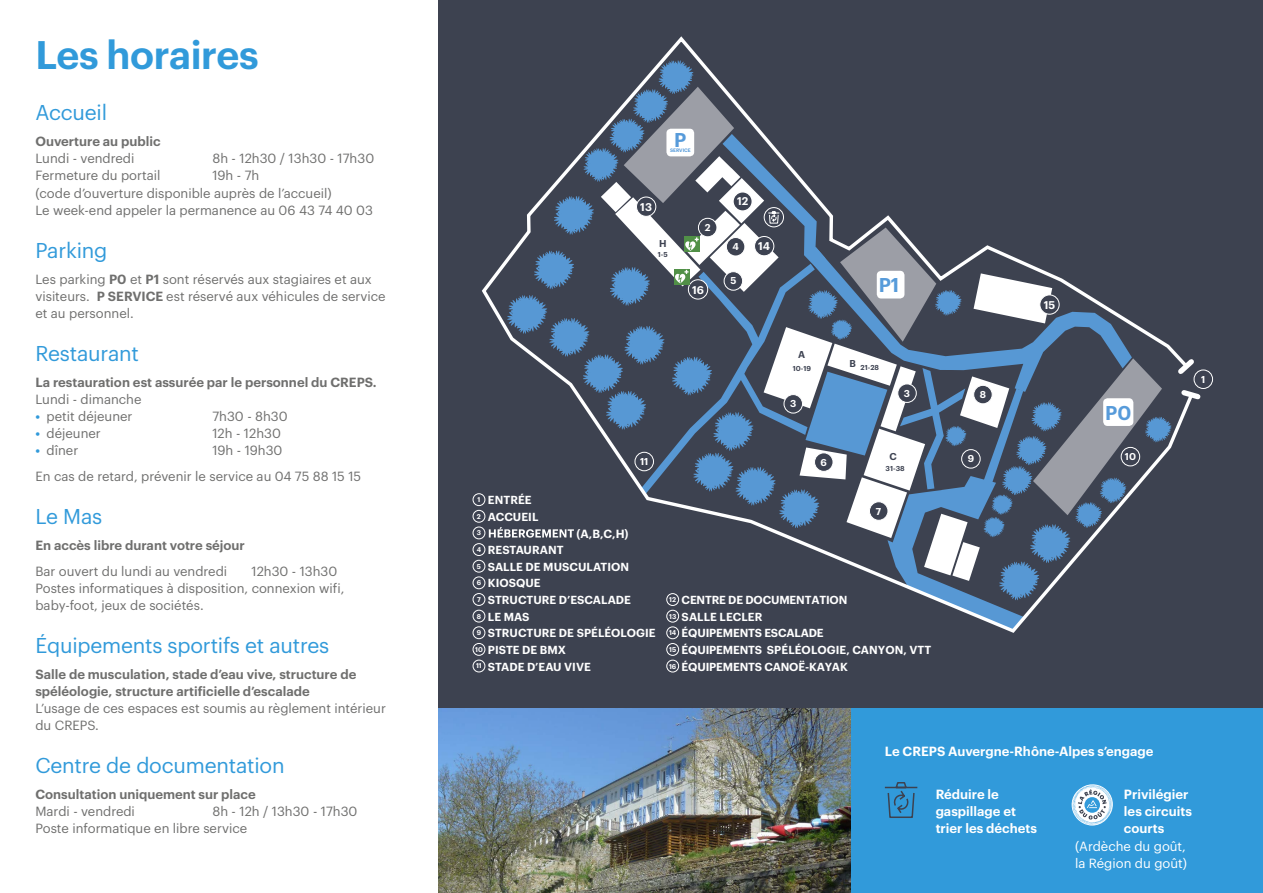
<style>
.page{position:relative;width:1263px;height:893px;background:#fff}
.page>*{position:absolute;margin:0;border:0;box-sizing:border-box;transform-origin:0 0}
.t1{font:600 39px "Graphik";letter-spacing:-.01em;color:#319ada}
.t2{font:21px "Graphik";letter-spacing:-.01em;color:#319ada}
.t3{font:600 19.5px "Graphik";color:#579bda}
.t4{font:13.05px/17.2px "Graphik";color:#6f6f6e}
.t5{font:600 13.05px/17.2px "Graphik";color:#6f6f6e}
.t6{font:600 13.05px/17.2px "Graphik";color:#fff}
.t7{font:13.05px/17.2px "Graphik";color:#fff}
.t8{font:600 11.55px "Graphik";color:#fff}
.t9{font:600 11.4px/16.6px "Graphik";letter-spacing:.005em;color:#fff}
.t10{font:600 11.4px/16.6px "Graphik";letter-spacing:-.015em;color:#fff}
.t11{font:600 10.95px "Graphik";color:#fff}
.t12{font:600 9.75px "Graphik";color:#fff}
.t13{font:600 9.75px "Graphik";color:#3d4251}
.t14{font:600 7.05px "Graphik";color:#3d4251}
.t15{font:600 6.75px "Graphik";color:#fff}
.t16{font:600 4.95px "Graphik";color:#579bda}
.s1{font-weight:600}
.s2{font-weight:600;color:#319ada}
</style>
<div class="page">
<div style="left:438px;top:0;width:825px;height:757px;background:#3d4250"></div>
<div style="left:843px;top:708px;width:420px;height:185px;background:#319ada"></div>
<img style="left:438px;top:708px;width:412px;height:185px">
<svg style="left:884px;top:782px;width:34px;height:36px"></svg>
<div style="left:1193px;top:370px;width:20px;height:19px;border:1px solid #fff;border-radius:50%"></div>
<div style="left:473px;top:493px;width:12px;height:13px;border:1px solid #fff;border-radius:50%"></div>
<div style="left:473px;top:510px;width:12px;height:13px;border:1px solid #fff;border-radius:50%"></div>
<div style="left:473px;top:526px;width:12px;height:13px;border:1px solid #fff;border-radius:50%"></div>
<div style="left:473px;top:543px;width:12px;height:13px;border:1px solid #fff;border-radius:50%"></div>
<div style="left:473px;top:560px;width:12px;height:13px;border:1px solid #fff;border-radius:50%"></div>
<div style="left:473px;top:576px;width:12px;height:13px;border:1px solid #fff;border-radius:50%"></div>
<div style="left:473px;top:593px;width:12px;height:13px;border:1px solid #fff;border-radius:50%"></div>
<div style="left:473px;top:610px;width:12px;height:12px;border:1px solid #fff;border-radius:50%"></div>
<div style="left:473px;top:626px;width:12px;height:13px;border:1px solid #fff;border-radius:50%"></div>
<div style="left:473px;top:643px;width:12px;height:13px;border:1px solid #fff;border-radius:50%"></div>
<div style="left:473px;top:660px;width:12px;height:12px;border:1px solid #fff;border-radius:50%"></div>
<div style="left:666px;top:626px;width:13px;height:13px;border:1px solid #fff;border-radius:50%"></div>
<div style="left:666px;top:643px;width:13px;height:13px;border:1px solid #fff;border-radius:50%"></div>
<div style="left:666px;top:660px;width:13px;height:12px;border:1px solid #fff;border-radius:50%"></div>
<svg style="left:489px;top:59px;width:715px;height:572px"></svg>
<svg style="left:1071px;top:784px;width:42px;height:41px"></svg>
<h1 class="t1" style="left:35px;top:25px;width:225px">Les horaires</h1>
<h2 class="t2" style="left:35px;top:97px;width:73px">Accueil</h2>
<p class="t5" style="left:35px;top:132px;width:127px">Ouverture au public</p>
<p class="t4" style="left:35px;top:149px;width:100px">Lundi - vendredi</p>
<p class="t4" style="left:212px;top:149px;width:163px">8h - 12h30 / 13h30 - 17h30</p>
<p class="t4" style="left:35px;top:166px;width:127px">Fermeture du portail</p>
<p class="t4" style="left:35px;top:166px;width:339px;text-indent:177px">19h - 7h<br>(code d’ouverture disponible auprès de l’accueil)<br>Le week-end appeler la permanence au 06 43 74 40 03</p>
<h2 class="t2" style="left:35px;top:234px;width:73px">Parking</h2>
<p class="t4" style="left:35px;top:269px;width:352px">Les parking <span class="s1">P0</span> et <span class="s1">P1</span> sont réservés aux stagiaires et aux visiteurs. <span class="s1">P SERVICE</span> est réservé aux véhicules de service et au personnel.</p>
<h2 class="t2" style="left:35px;top:337px;width:105px">Restaurant</h2>
<p class="t5" style="left:35px;top:372px;width:343px">La restauration est assurée par le personnel du CREPS.</p>
<p class="t4" style="left:35px;top:389px;width:108px">Lundi - dimanche</p>
<p class="t4" style="left:35px;top:406px;width:99px"><span class="s2">•</span> petit déjeuner</p>
<p class="t4" style="left:212px;top:406px;width:77px">7h30 - 8h30</p>
<p class="t4" style="left:35px;top:424px;width:67px"><span class="s2">•</span> déjeuner</p>
<p class="t4" style="left:212px;top:424px;width:70px">12h - 12h30</p>
<p class="t4" style="left:35px;top:441px;width:44px"><span class="s2">•</span> dîner</p>
<p class="t4" style="left:35px;top:437px;width:327px;line-height:25.8px;text-indent:177px">19h - 19h30<br>En cas de retard, prévenir le service au 04 75 88 15 15</p>
<h2 class="t2" style="left:35px;top:501px;width:68px">Le Mas</h2>
<p class="t5" style="left:35px;top:535px;width:211px">En accès libre durant votre séjour</p>
<p class="t4" style="left:35px;top:561px;width:193px">Bar ouvert du lundi au vendredi</p>
<p class="t4" style="left:35px;top:561px;width:310px;text-indent:216px">12h30 - 13h30<br>Postes informatiques à disposition, connexion wifi, baby-foot, jeux de sociétés.</p>
<h2 class="t2" style="left:35px;top:630px;width:295px">Équipements sportifs et autres</h2>
<p class="t5" style="left:35px;top:664px;width:322px">Salle de musculation, stade d’eau vive, structure de spéléologie, structure artificielle d’escalade</p>
<p class="t4" style="left:35px;top:699px;width:352px">L’usage de ces espaces est soumis au règlement intérieur du CREPS.</p>
<h2 class="t2" style="left:35px;top:750px;width:251px">Centre de documentation</h2>
<p class="t5" style="left:35px;top:784px;width:222px">Consultation uniquement sur place</p>
<p class="t4" style="left:35px;top:802px;width:101px">Mardi - vendredi</p>
<p class="t4" style="left:35px;top:802px;width:323px;text-indent:177px">8h - 12h / 13h30 - 17h30<br>Poste informatique en libre service</p>
<h3 class="t3" style="left:674px;top:125px;width:14px">P</h3>
<p class="t16" style="left:670px;top:147px;width:22px">SERVICE</p>
<p class="t11" style="left:640px;top:199px;width:13px">13</p>
<p class="t13" style="left:659px;top:236px;width:9px">H</p>
<p class="t14" style="left:658px;top:249px;width:11px">1-5</p>
<p class="t12" style="left:705px;top:220px;width:7px">2</p>
<p class="t11" style="left:692px;top:281px;width:13px">16</p>
<p class="t11" style="left:737px;top:193px;width:13px">12</p>
<p class="t12" style="left:732px;top:239px;width:8px">4</p>
<p class="t12" style="left:730px;top:273px;width:8px">5</p>
<p class="t11" style="left:758px;top:238px;width:13px">14</p>
<p class="t9" style="left:477px;top:491px;width:63px"><sup>1</sup> ENTRÉE<br><sup>2</sup> ACCUEIL</p>
<p class="t15" style="left:477px;top:528px;width:6px">3</p>
<p class="t9" style="left:477px;top:541px;width:154px"><sup>4</sup> RESTAURANT<br><sup>5</sup> SALLE DE MUSCULATION<br><sup>6</sup> KIOSQUE</p>
<p class="t8" style="left:577px;top:525px;width:53px">(A,B,C,H)</p>
<p class="t12" style="left:640px;top:454px;width:10px">11</p>
<p class="t13" style="left:798px;top:347px;width:9px">A</p>
<p class="t14" style="left:793px;top:363px;width:20px">10-19</p>
<p class="t12" style="left:790px;top:396px;width:8px">3</p>
<p class="t12" style="left:820px;top:455px;width:8px">6</p>
<h3 class="t3" style="left:879px;top:270px;width:22px">P1</h3>
<p class="t13" style="left:849px;top:356px;width:8px">B</p>
<p class="t14" style="left:860px;top:362px;width:20px">21-28</p>
<p class="t12" style="left:904px;top:386px;width:8px">3</p>
<p class="t13" style="left:889px;top:449px;width:9px">C</p>
<p class="t14" style="left:886px;top:463px;width:20px;rotate:1deg">31-38</p>
<p class="t12" style="left:876px;top:503px;width:7px">7</p>
<p class="t9" style="left:475px;top:591px;width:182px"><sup>7</sup> STRUCTURE D’ESCALADE<br><sup>8</sup> LE MAS<br><sup>9</sup> STRUCTURE DE SPÉLÉOLOGIE<br><sup>10</sup> PISTE DE BMX<br><sup>11</sup> STADE D’EAU VIVE</p>
<p class="t10" style="left:682px;top:591px;width:251px">CENTRE DE DOCUMENTATION<br>SALLE LECLER<br>ÉQUIPEMENTS ESCALADE<br>ÉQUIPEMENTS SPÉLÉOLOGIE, CANYON, VTT</p>
<p class="t15" style="left:669px;top:594px;width:8px">12</p>
<p class="t15" style="left:669px;top:611px;width:9px">13</p>
<p class="t15" style="left:669px;top:628px;width:9px">14</p>
<p class="t15" style="left:669px;top:644px;width:9px">15</p>
<p class="t10" style="left:669px;top:657px;width:180px"><sup>16</sup> ÉQUIPEMENTS CANOË-KAYAK</p>
<p class="t12" style="left:980px;top:387px;width:8px">8</p>
<p class="t11" style="left:1044px;top:296px;width:13px">15</p>
<h3 class="t3" style="left:1105px;top:398px;width:28px">P0</h3>
<p class="t12" style="left:968px;top:451px;width:8px">9</p>
<p class="t12" style="left:1125px;top:449px;width:13px">10</p>
<p class="t12" style="left:1201px;top:372px;width:6px">1</p>
<p class="t6" style="left:885px;top:741px;width:270px">Le CREPS Auvergne-Rhône-Alpes s’engage</p>
<p class="t6" style="left:1124px;top:784px;width:69px">Privilégier les circuits courts</p>
<p class="t7" style="left:1075px;top:836px;width:113px">(Ardèche du goût, la Région du goût)</p>
<p class="t6" style="left:936px;top:784px;width:103px">Réduire le gaspillage et trier les déchets</p>
</div>
